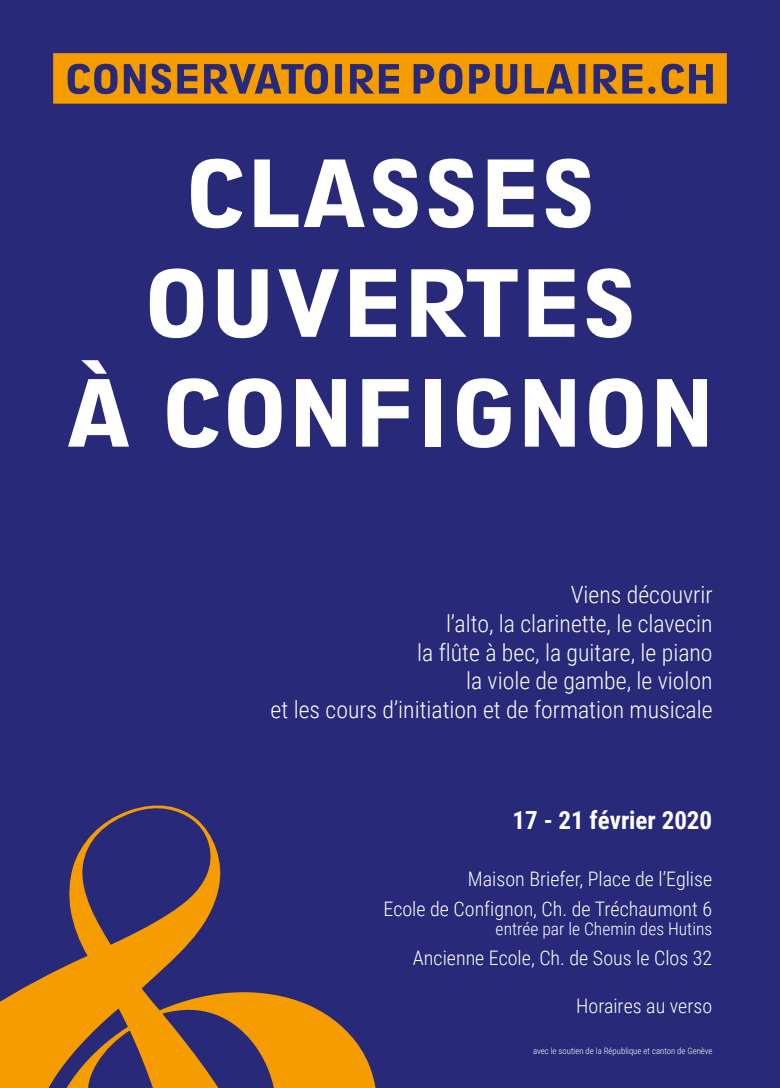
<style>
.page{position:relative;width:780px;height:1088px;background:#282978}
.page>*{position:absolute;margin:0;border:0;box-sizing:border-box;transform-origin:0 0}
.t1{font:91.5px "Rundfunk Grotesk";color:#fff}
.t2{font:700 25px "Roboto Condensed";color:#fff}
.t3{font:300 23.75px "Roboto Condensed";color:#fff}
.t4{font:300 20px "Roboto Condensed";color:#fff}
.t5{font:300 17.5px "Roboto Condensed";color:#fff}
.t6{font:300 8.75px "Roboto Condensed";color:#fff}
</style>
<div class="page">
<svg style="left:0;top:805px;width:376px;height:283px"></svg>
<svg style="left:53px;top:53px;width:673px;height:51px;fill:#f59d00"></svg>
<p class="t1" style="left:184px;top:136px;width:413px">CLASSES</p>
<p class="t1" style="left:143px;top:246px;width:495px">OUVERTES</p>
<p class="t1" style="left:65px;top:356px;width:651px">À CONFIGNON</p>
<p class="t3" style="left:570px;top:578px;width:143px">Viens découvrir</p>
<p class="t3" style="left:446px;top:607px;width:268px">l’alto, la clarinette, le clavecin</p>
<p class="t3" style="left:417px;top:635px;width:297px">la flûte à bec, la guitare, le piano</p>
<p class="t3" style="left:466px;top:664px;width:248px">la viole de gambe, le violon</p>
<p class="t3" style="left:270px;top:692px;width:443px">et les cours d’initiation et de formation musicale</p>
<p class="t2" style="left:512px;top:802px;width:201px">17 - 21 février 2020</p>
<p class="t4" style="left:468px;top:865px;width:246px">Maison Briefer, Place de l’Eglise</p>
<p class="t4" style="left:383px;top:895px;width:330px">Ecole de Confignon, Ch. de Tréchaumont 6</p>
<p class="t5" style="left:495px;top:917px;width:218px">entrée par le Chemin des Hutins</p>
<p class="t4" style="left:413px;top:944px;width:301px">Ancienne Ecole, Ch. de Sous le Clos 32</p>
<p class="t4" style="left:576px;top:992px;width:137px">Horaires au verso</p>
<p class="t6" style="left:533px;top:1044px;width:181px">avec le soutien de la République et canton de Genève</p>
</div>
